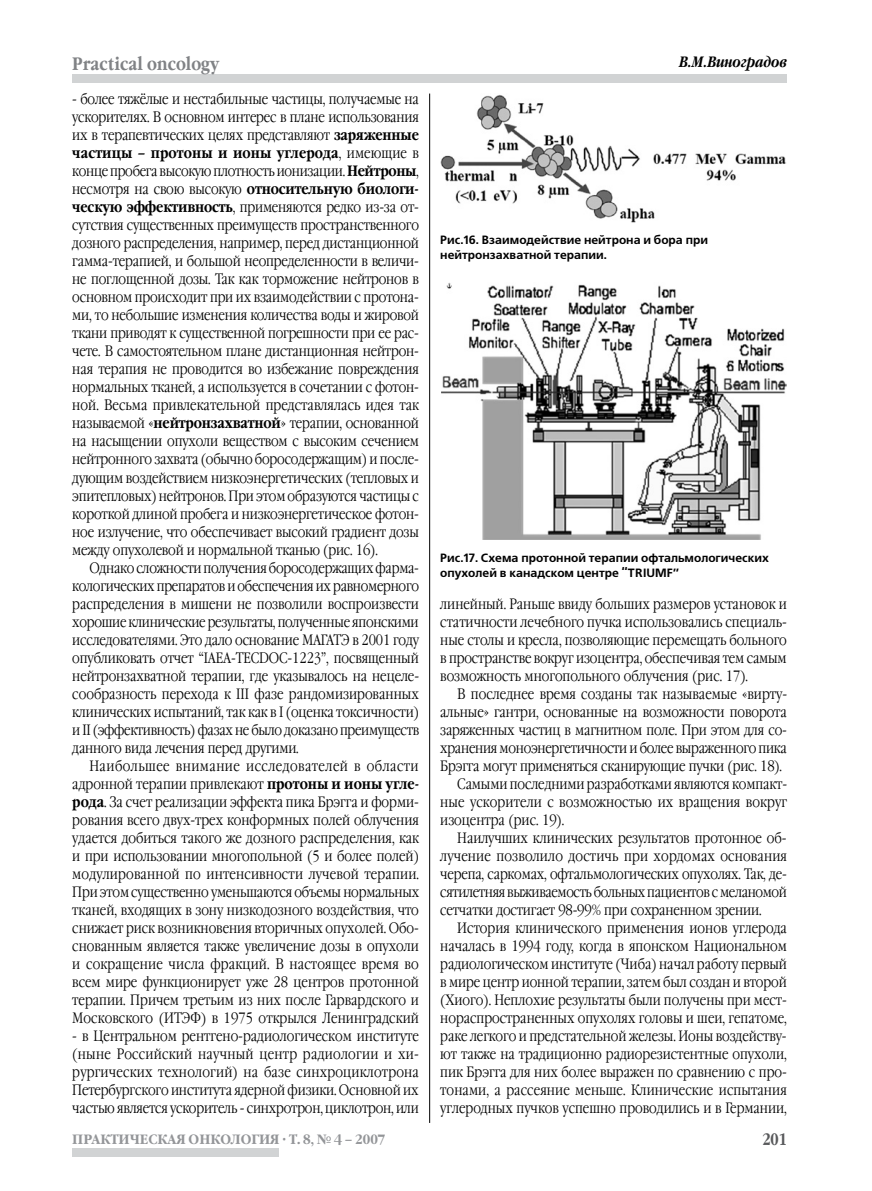
<style>
.page{position:relative;width:872px;height:1191px;background:#fff}
.page>*{position:absolute;margin:0;border:0;box-sizing:border-box;transform-origin:0 0}
.t1{font:700 18px "Garamond Narrow C";color:#808285}
.t2{font:700 16.5px "Garamond Narrow C";color:#58595b}
.t3{font:300 15px/18px "Garamond Narrow C";letter-spacing:-.005em;color:#000;text-align:justify}
.t4{font:italic 700 15px "Garamond Narrow C";color:#000}
.t5{font:700 13.5px "Garamond C";color:#939598;scale:.9 1}
.t6{font:700 12px/15px "Free Set C";color:#000}
.s1{font-weight:700}
</style>
<div class="page">
<div style="left:72px;top:74px;width:715px;height:9px;background:#d1d3d4"></div>
<div style="left:72px;top:1147px;width:206px;height:9px;background:#d1d3d4"></div>
<hr style="left:429px;top:94px;width:1px;height:1029px;background:#000">
<img style="left:440px;top:95px;width:346px;height:128px">
<img style="left:441px;top:283px;width:346px;height:257px">
<p class="t1" style="left:72px;top:53px;width:148px">Practical oncology</p>
<p class="t3" style="left:72px;top:91px;width:348px">- более тяжёлые и нестабильные частицы, получаемые на ускорителях. В основном интерес в плане использования их в терапевтических целях представляют <span class="s1">заряженные частицы – протоны и ионы углерода</span>, имеющие в конце пробега высокую плотность ионизации. <span class="s1">Нейтроны</span>, несмотря на свою высокую <span class="s1">относительную биологи&shy;ческую эффективность</span>, применяются редко из-за от&shy;сутствия существенных преимуществ пространственного дозного распределения, например, перед дистанционной гамма-терапией, и большой неопределенности в величи&shy;не поглощенной дозы. Так как торможение нейтронов в основном происходит при их взаимодействии с протона&shy;ми, то небольшие изменения количества воды и жировой ткани приводят к существенной погрешности при ее рас&shy;чете. В самостоятельном плане дистанционная нейтрон&shy;ная терапия не проводится во избежание повреждения нормальных тканей, а используется в сочетании с фотон&shy;ной. Весьма привлекательной представлялась идея так называемой «<span class="s1">нейтронзахватной</span>» терапии, основанной на насыщении опухоли веществом с высоким сечением нейтронного захвата (обычно боросодержащим) и после&shy;дующим воздействием низкоэнергетических (тепловых и эпитепловых) нейтронов. При этом образуются частицы с короткой длиной пробега и низкоэнергетическое фотон&shy;ное излучение, что обеспечивает высокий градиент дозы между опухолевой и нормальной тканью (рис. 16).</p>
<p class="t3" style="left:72px;top:559px;width:348px;text-indent:17px">Однако сложности получения боросодержащих фарма&shy;кологических препаратов и обеспечения их равномерного распределения в мишени не позволили воспроизвести хорошие клинические результаты, полученные японскими исследователями. Это дало основание МАГАТЭ в 2001 году опубликовать отчет “IAEA-TECDOC-1223”, посвященный нейтронзахватной терапии, где указывалось на нецеле&shy;сообразность перехода к III фазе рандомизированных клинических испытаний, так как в I (оценка токсичности) и II (эффективность) фазах не было доказано преимуществ данного вида лечения перед другими.</p>
<p class="t3" style="left:72px;top:757px;width:348px;text-indent:17px">Наибольшее внимание исследователей в области адронной терапии привлекают <span class="s1">протоны и ионы угле&shy;рода</span>. За счет реализации эффекта пика Брэгга и форми&shy;рования всего двух-трех конформных полей облучения удается добиться такого же дозного распределения, как и при использовании многопольной (5 и более полей) модулированной по интенсивности лучевой терапии.<br>При этом существенно уменьшаются объемы нормальных тканей, входящих в зону низкодозного воздействия, что снижает риск возникновения вторичных опухолей. Обо&shy;снованным является также увеличение дозы в опухоли и сокращение числа фракций. В настоящее время во всем мире функционирует уже 28 центров протонной терапии. Причем третьим из них после Гарвардского и Московского (ИТЭФ) в 1975 открылся Ленинградский</p>
<p class="t3" style="left:72px;top:1027px;width:348px">- в Центральном рентгено-радиологическом институте (ныне Российский научный центр радиологии и хи&shy;рургических технологий) на базе синхроциклотрона Петербургского института ядерной физики. Основной их частью является ускоритель - синхротрон, циклотрон, или</p>
<p class="t4" style="left:679px;top:54px;width:109px">В.М.Виноградов</p>
<p class="t6" style="left:440px;top:232px;width:269px">Рис.16. Взаимодействие нейтрона и бора при нейтронзахватной терапии.</p>
<p class="t6" style="left:440px;top:551px;width:330px">Рис.17. Схема протонной терапии офтальмологических опухолей в канадском центре “TRIUMF”</p>
<p class="t3" style="left:440px;top:595px;width:348px">линейный. Раньше ввиду больших размеров установок и статичности лечебного пучка использовались специаль&shy;ные столы и кресла, позволяющие перемещать больного в пространстве вокруг изоцентра, обеспечивая тем самым возможность многопольного облучения (рис. 17).</p>
<p class="t3" style="left:457px;top:685px;width:331px">В последнее время созданы так называемые «вирту-</p>
<p class="t3" style="left:440px;top:703px;width:348px">альные» гантри, основанные на возможности поворота</p>
<p class="t3" style="left:440px;top:721px;width:348px">заряженных частиц в магнитном поле. При этом для со-</p>
<p class="t3" style="left:440px;top:739px;width:348px">хранения моноэнергетичности и более выраженного пика</p>
<p class="t3" style="left:440px;top:757px;width:343px">Брэгга могут применяться сканирующие пучки (рис. 18).</p>
<p class="t3" style="left:457px;top:775px;width:331px">Самыми последними разработками являются компакт-</p>
<p class="t3" style="left:440px;top:793px;width:348px">ные ускорители с возможностью их вращения вокруг</p>
<p class="t3" style="left:440px;top:811px;width:126px">изоцентра (рис. 19).</p>
<p class="t3" style="left:457px;top:829px;width:331px">Наилучших клинических результатов протонное об-</p>
<p class="t3" style="left:440px;top:847px;width:348px">лучение позволило достичь при хордомах основания</p>
<p class="t3" style="left:440px;top:865px;width:348px">черепа, саркомах, офтальмологических опухолях. Так, де-</p>
<p class="t3" style="left:440px;top:883px;width:348px">сятилетняя выживаемость больных пациентов с меланомой</p>
<p class="t3" style="left:440px;top:901px;width:323px">сетчатки достигает 98-99% при сохраненном зрении.</p>
<p class="t3" style="left:457px;top:919px;width:331px">История клинического применения ионов углерода</p>
<p class="t3" style="left:440px;top:937px;width:348px">началась в 1994 году, когда в японском Национальном</p>
<p class="t3" style="left:440px;top:955px;width:348px">радиологическом институте (Чиба) начал работу первый</p>
<p class="t3" style="left:440px;top:973px;width:348px">в мире центр ионной терапии, затем был создан и второй</p>
<p class="t3" style="left:440px;top:991px;width:348px">(Хиого). Неплохие результаты были получены при мест-</p>
<p class="t3" style="left:440px;top:1009px;width:348px">нораспространенных опухолях головы и шеи, гепатоме,</p>
<p class="t3" style="left:440px;top:1027px;width:348px">раке легкого и предстательной железы. Ионы воздейству-</p>
<p class="t3" style="left:440px;top:1045px;width:348px">ют также на традиционно радиорезистентные опухоли,</p>
<p class="t3" style="left:440px;top:1063px;width:348px">пик Брэгга для них более выражен по сравнению с про-</p>
<p class="t3" style="left:440px;top:1081px;width:348px">тонами, а рассеяние меньше. Клинические испытания</p>
<p class="t3" style="left:440px;top:1099px;width:348px">углеродных пучков успешно проводились и в Германии,</p>
<p class="t5" style="left:72px;top:1131px;width:349px">ПРАКТИЧЕСКАЯ ОНКОЛОГИЯ · Т. 8, № 4 – 2007</p>
<p class="t2" style="left:762px;top:1130px;width:26px">201</p>
</div>
